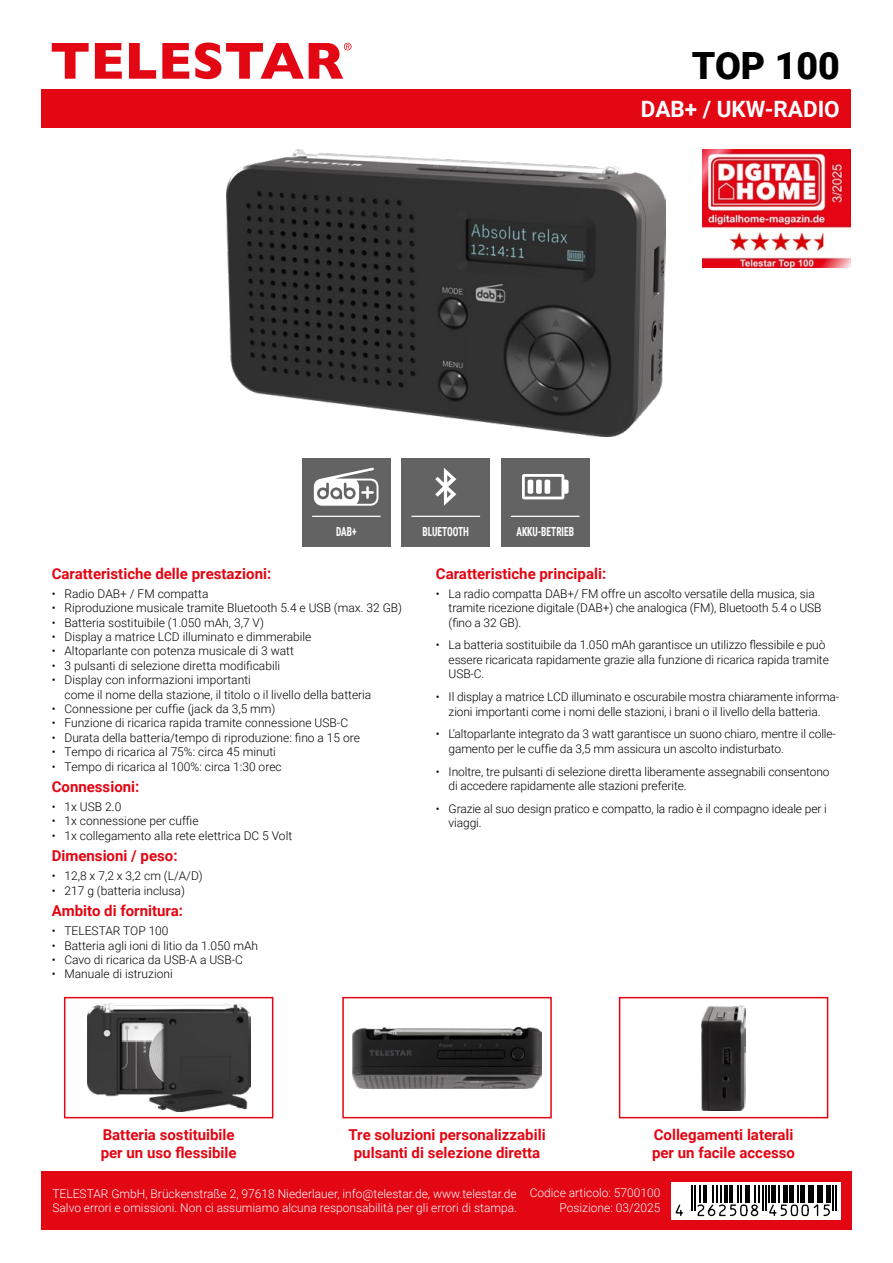
<style>
.page{position:relative;width:893px;height:1263px;background:#fff}
.page>*{position:absolute;margin:0;border:0;box-sizing:border-box;transform-origin:0 0}
.t1{font:900 37.5px "Roboto";color:#000}
.t2{font:700 22.5px "Roboto";color:#fff}
.t3{font:700 15px/18px "Roboto";color:#e30613}
.t4{font:700 12.6px "Roboto Condensed";color:#fff;scale:.75 1}
.t5{font:300 12px/14.4px "Roboto";letter-spacing:-.01em;color:#000}
.t6{font:300 12px/14.4px "Roboto";color:#fff}
</style>
<div class="page">
<div style="left:41px;top:1171px;width:810px;height:59px;background:#e30613"></div>
<div style="left:41px;top:90px;width:809px;height:38px;background:#e30613"></div>
<svg style="left:52px;top:43px;width:37px;height:36px"></svg>
<svg style="left:95px;top:43px;width:27px;height:36px"></svg>
<svg style="left:129px;top:43px;width:27px;height:36px"></svg>
<svg style="left:162px;top:43px;width:27px;height:36px"></svg>
<svg style="left:195px;top:43px;width:156px;height:36px"></svg>
<div style="left:671px;top:1182px;width:169px;height:37px;background:#fff"></div>
<hr style="left:832px;top:1185px;width:2px;height:25px;background:#000">
<hr style="left:835px;top:1185px;width:2px;height:25px;background:#000">
<svg style="left:675px;top:1185px;width:156px;height:31px"></svg>
<div style="left:302px;top:458px;width:89px;height:89px;background:#646363"></div>
<hr style="left:312px;top:516px;width:68px;height:1px;background:#fff">
<svg style="left:314px;top:468px;width:64px;height:38px"></svg>
<div style="left:401px;top:458px;width:89px;height:89px;background:#646363"></div>
<hr style="left:412px;top:516px;width:68px;height:1px;background:#fff">
<svg style="left:435px;top:468px;width:21px;height:38px"></svg>
<div style="left:501px;top:458px;width:89px;height:89px;background:#646363"></div>
<hr style="left:511px;top:516px;width:68px;height:1px;background:#fff">
<svg style="left:522px;top:474px;width:47px;height:25px"></svg>
<div style="left:528px;top:480px;width:5px;height:14px;background:#fff;border-radius:2px"></div>
<div style="left:536px;top:480px;width:6px;height:14px;background:#fff;border-radius:2px"></div>
<div style="left:545px;top:480px;width:5px;height:14px;background:#fff;border-radius:2px"></div>
<img style="left:226px;top:149px;width:439px;height:287px">
<img style="left:87px;top:1003px;width:163px;height:109px">
<div style="left:64px;top:997px;width:209px;height:121px;border:2px solid #e30613"></div>
<img style="left:352px;top:1027px;width:190px;height:61px">
<div style="left:342px;top:997px;width:210px;height:121px;border:2px solid #e30613"></div>
<img style="left:702px;top:1005px;width:43px;height:105px">
<div style="left:619px;top:997px;width:209px;height:121px;border:2px solid #e30613"></div>
<img style="left:702px;top:149px;width:148px;height:119px">
<h1 class="t1" style="left:692px;top:40px;width:149px">TOP 100</h1>
<h2 class="t2" style="left:641px;top:93px;width:201px">DAB+ / UKW-RADIO</h2>
<p class="t4" style="left:336px;top:523px;width:29px">DAB+</p>
<p class="t4" style="left:422px;top:523px;width:64px">BLUETOOTH</p>
<p class="t4" style="left:516px;top:523px;width:78px">AKKU-BETRIEB</p>
<p class="t3" style="left:52px;top:564px;width:221px">Caratteristiche delle prestazioni:</p>
<p class="t3" style="left:436px;top:564px;width:172px">Caratteristiche principali:</p>
<p class="t5" style="left:52px;top:586px;width:158px">• Radio DAB+ / FM compatta</p>
<p class="t5" style="left:52px;top:600px;width:352px">• Riproduzione musicale tramite Bluetooth 5.4 e USB (max. 32 GB)</p>
<p class="t5" style="left:52px;top:615px;width:214px">• Batteria sostituibile (1.050 mAh, 3,7 V)</p>
<p class="t5" style="left:52px;top:629px;width:261px">• Display a matrice LCD illuminato e dimmerabile</p>
<p class="t5" style="left:52px;top:643px;width:244px">• Altoparlante con potenza musicale di 3 watt</p>
<p class="t5" style="left:52px;top:658px;width:230px">• 3 pulsanti di selezione diretta modificabili</p>
<p class="t5" style="left:64px;top:672px;width:308px;text-indent:-13px">• Display con informazioni importanti<br>come il nome della stazione, il titolo o il livello della batteria</p>
<p class="t5" style="left:52px;top:701px;width:225px">• Connessione per cuffie (jack da 3,5 mm)</p>
<p class="t5" style="left:52px;top:715px;width:298px">• Funzione di ricarica rapida tramite connessione USB-C</p>
<p class="t5" style="left:52px;top:730px;width:310px">• Durata della batteria/tempo di riproduzione: fino a 15 ore</p>
<p class="t5" style="left:52px;top:744px;width:226px">• Tempo di ricarica al 75%: circa 45 minuti</p>
<p class="t5" style="left:52px;top:759px;width:232px">• Tempo di ricarica al 100%: circa 1:30 orec</p>
<p class="t3" style="left:52px;top:777px;width:89px">Connessioni:</p>
<p class="t5" style="left:52px;top:799px;width:71px">• 1x USB 2.0</p>
<p class="t5" style="left:52px;top:813px;width:148px">• 1x connessione per cuffie</p>
<p class="t5" style="left:52px;top:828px;width:242px">• 1x collegamento alla rete elettrica DC 5 Volt</p>
<p class="t5" style="left:52px;top:868px;width:153px">• 12,8 x 7,2 x 3,2 cm (L/A/D)</p>
<p class="t5" style="left:52px;top:883px;width:135px">• 217 g (batteria inclusa)</p>
<p class="t5" style="left:52px;top:923px;width:118px">• TELESTAR TOP 100</p>
<p class="t5" style="left:52px;top:937px;width:208px">• Batteria agli ioni di litio da 1.050 mAh</p>
<p class="t5" style="left:52px;top:952px;width:193px">• Cavo di ricarica da USB-A a USB-C</p>
<p class="t5" style="left:52px;top:966px;width:123px">• Manuale di istruzioni</p>
<p class="t3" style="left:52px;top:846px;width:127px">Dimensioni / peso:</p>
<p class="t3" style="left:52px;top:901px;width:133px">Ambito di fornitura:</p>
<p class="t5" style="left:449px;top:586px;width:374px;text-indent:-13px">• La radio compatta DAB+/ FM offre un ascolto versatile della musica, sia tramite ricezione digitale (DAB+) che analogica (FM), Bluetooth 5.4 o USB (fino a 32 GB).</p>
<p class="t5" style="left:449px;top:637px;width:382px;text-indent:-13px">• La batteria sostituibile da 1.050 mAh garantisce un utilizzo flessibile e può essere ricaricata rapidamente grazie alla funzione di ricarica rapida tramite<br>USB-C.</p>
<p class="t5" style="left:436px;top:689px;width:405px;text-align:center">• Il display a matrice LCD illuminato e oscurabile mostra chiaramente informa&shy;zioni importanti come i nomi delle stazioni, i brani o il livello della batteria.</p>
<p class="t5" style="left:449px;top:726px;width:389px;text-indent:-13px">• L‘altoparlante integrato da 3 watt garantisce un suono chiaro, mentre il colle&shy;gamento per le cuffie da 3,5 mm assicura un ascolto indisturbato.</p>
<p class="t5" style="left:449px;top:764px;width:382px;text-indent:-13px">• Inoltre, tre pulsanti di selezione diretta liberamente assegnabili consentono di accedere rapidamente alle stazioni preferite.</p>
<p class="t5" style="left:449px;top:801px;width:380px;text-indent:-13px">• Grazie al suo design pratico e compatto, la radio è il compagno ideale per i viaggi.</p>
<p class="t3" style="left:101px;top:1125px;width:137px">Batteria sostituibile per un uso flessibile</p>
<p class="t3" style="left:348px;top:1125px;width:199px;text-align:center">Tre soluzioni personalizzabili pulsanti di selezione diretta</p>
<p class="t3" style="left:652px;top:1125px;width:145px">Collegamenti laterali per un facile accesso</p>
<p class="t6" style="left:52px;top:1186px;width:466px">TELESTAR GmbH, Brückenstraße 2, 97618 Niederlauer, info@telestar.de, www.telestar.de<br>Salvo errori e omissioni. Non ci assumiamo alcuna responsabilità per gli errori di stampa.</p>
<p class="t6" style="left:530px;top:1185px;width:132px;text-align:right">Codice articolo: 5700100<br>Posizione: 03/2025</p>
</div>
